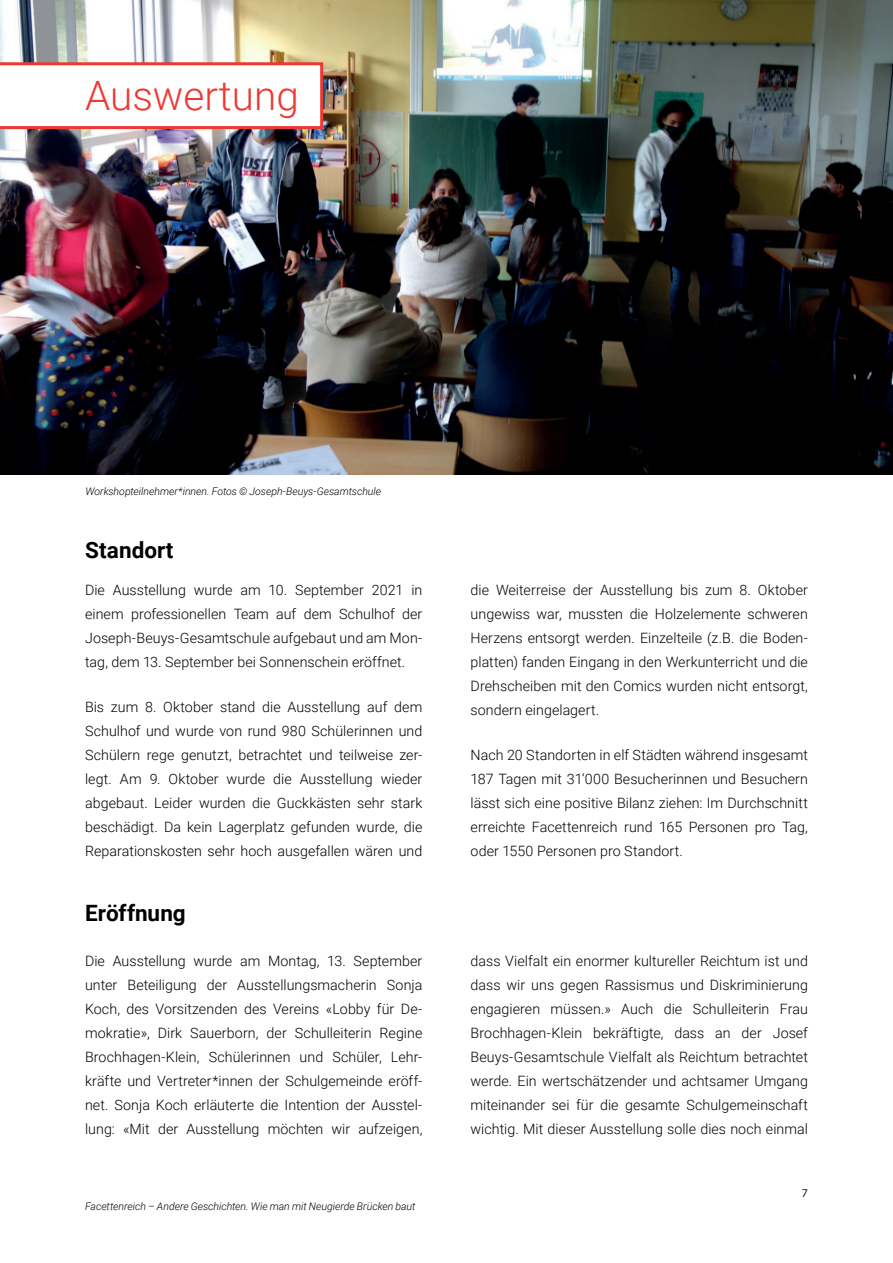
<style>
.page{position:relative;width:893px;height:1263px;background:#fff}
.page>*{position:absolute;margin:0;border:0;box-sizing:border-box;transform-origin:0 0}
.t1{font:300 40.5px "Roboto";color:#ee3832}
.t2{font:700 22.5px "Roboto";color:#000}
.t3{font:300 14.25px/24px "Roboto";letter-spacing:.005em;color:#000;text-align:justify}
.t4{font:12px "Myriad Pro";color:#231f20}
.t5{font:italic 300 10.5px "Roboto";letter-spacing:-.005em;color:#000}
</style>
<div class="page">
<img style="left:0;top:0;width:893px;height:474px">
<svg style="left:0;top:62px;width:323px;height:67px"></svg>
<h1 class="t1" style="left:85px;top:67px;width:215px">Auswertung</h1>
<p class="t5" style="left:85px;top:484px;width:297px">Workshopteilnehmer*innen. Fotos © Joseph-Beuys-Gesamtschule</p>
<h2 class="t2" style="left:85px;top:534px;width:90px">Standort</h2>
<p class="t3" style="left:85px;top:577px;width:339px">Die Ausstellung wurde am 10. September 2021 in einem professionellen Team auf dem Schulhof der Joseph-Beuys-Gesamtschule aufgebaut und am Mon&shy;tag, dem 13. September bei Sonnenschein eröffnet.</p>
<p class="t3" style="left:85px;top:694px;width:339px">Bis zum 8. Oktober stand die Ausstellung auf dem Schulhof und wurde von rund 980 Schülerinnen und Schülern rege genutzt, betrachtet und teilweise zer&shy;legt. Am 9. Oktober wurde die Ausstellung wieder abgebaut. Leider wurden die Guckkästen sehr stark beschädigt. Da kein Lagerplatz gefunden wurde, die Reparationskosten sehr hoch ausgefallen wären und</p>
<p class="t3" style="left:471px;top:577px;width:339px">die Weiterreise der Ausstellung bis zum 8. Oktober ungewiss war, mussten die Holzelemente schweren Herzens entsorgt werden. Einzelteile (z.B. die Boden&shy;platten) fanden Eingang in den Werkunterricht und die Drehscheiben mit den Comics wurden nicht entsorgt, sondern eingelagert.</p>
<p class="t3" style="left:471px;top:742px;width:339px">Nach 20 Standorten in elf Städten während insgesamt 187 Tagen mit 31‘000 Besucherinnen und Besuchern lässt sich eine positive Bilanz ziehen: Im Durchschnitt erreichte Facettenreich rund 165 Personen pro Tag, oder 1550 Personen pro Standort.</p>
<h2 class="t2" style="left:85px;top:897px;width:102px">Eröffnung</h2>
<p class="t3" style="left:85px;top:948px;width:339px">Die Ausstellung wurde am Montag, 13. September unter Beteiligung der Ausstellungsmacherin Sonja Koch, des Vorsitzenden des Vereins «Lobby für De&shy;mokratie», Dirk Sauerborn, der Schulleiterin Regine Brochhagen-Klein, Schülerinnen und Schüler, Lehr&shy;kräfte und Vertreter*innen der Schulgemeinde eröff&shy;net. Sonja Koch erläuterte die Intention der Ausstel&shy;lung: «Mit der Ausstellung möchten wir aufzeigen,</p>
<p class="t3" style="left:471px;top:948px;width:339px">dass Vielfalt ein enormer kultureller Reichtum ist und dass wir uns gegen Rassismus und Diskriminierung engagieren müssen.» Auch die Schulleiterin Frau Brochhagen-Klein bekräftigte, dass an der Josef Beuys-Gesamtschule Vielfalt als Reichtum betrachtet werde. Ein wertschätzender und achtsamer Umgang miteinander sei für die gesamte Schulgemeinschaft wichtig. Mit dieser Ausstellung solle dies noch einmal</p>
<p class="t5" style="left:85px;top:1199px;width:332px">Facettenreich – Andere Geschichten. Wie man mit Neugierde Brücken baut</p>
<p class="t4" style="left:802px;top:1186px;width:8px">7</p>
</div>
